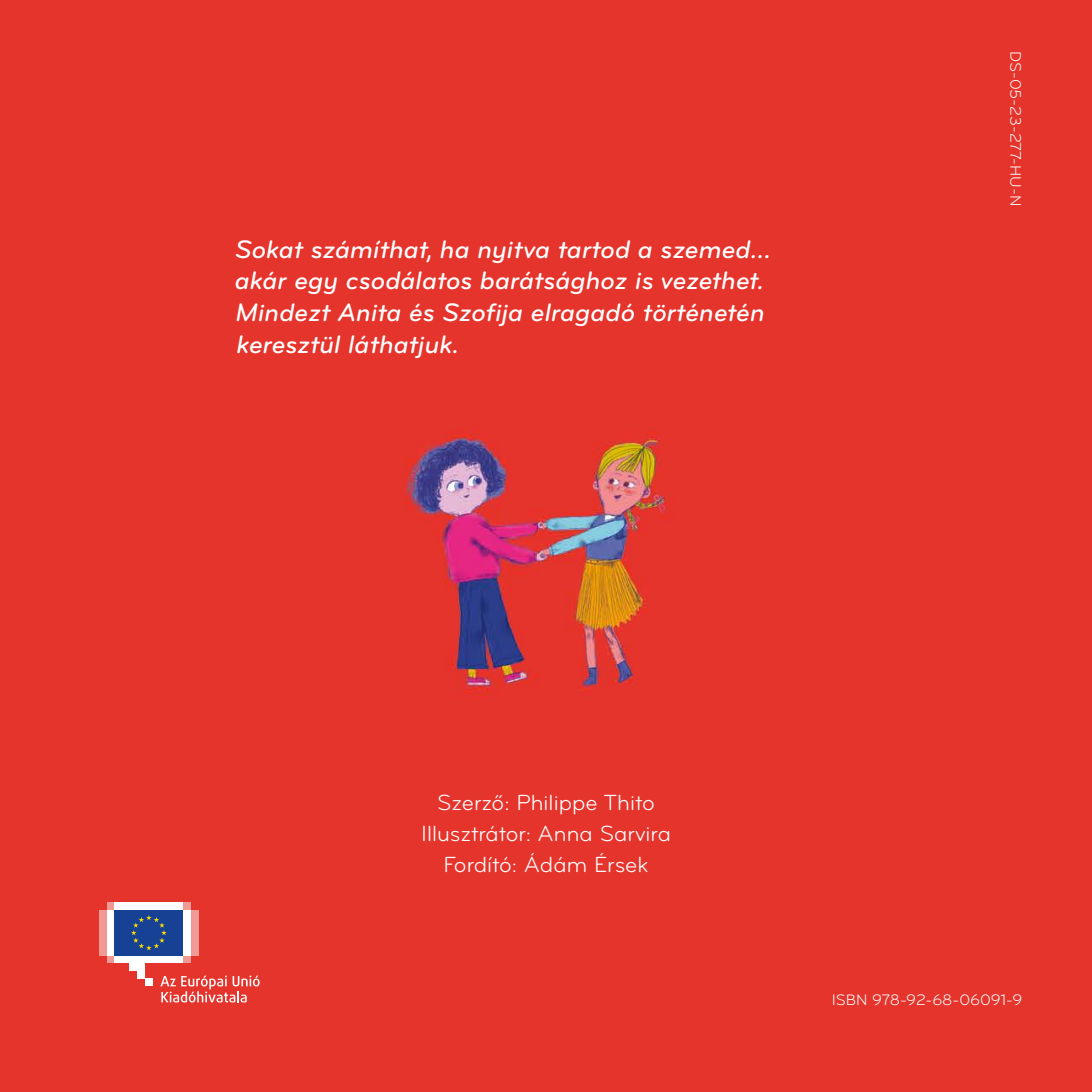
<style>
.page{position:relative;width:1092px;height:1092px;background:#fff}
.page>*{position:absolute;margin:0;border:0;box-sizing:border-box;transform-origin:0 0}
.t1{font:italic 500 26.25px/31.5px "Bryant";color:#fff}
.t2{font:22.75px/31.2px "Bryant";color:#fff;text-align:center}
.t3{font:15.75px "Bryant";color:#fff}
</style>
<div class="page">
<div style="left:0;top:0;width:1091px;height:1091px;background:#e5342c"></div>
<div style="left:107px;top:955px;width:84px;height:8px;background:#f19995"></div>
<div style="left:107px;top:902px;width:84px;height:7px;background:#f19995"></div>
<div style="left:114px;top:902px;width:69px;height:7px;background:#fff"></div>
<div style="left:114px;top:955px;width:69px;height:8px;background:#fff"></div>
<div style="left:183px;top:909px;width:8px;height:46px;background:#fff"></div>
<div style="left:191px;top:909px;width:7px;height:46px;background:#f19995"></div>
<div style="left:107px;top:909px;width:7px;height:46px;background:#fff"></div>
<div style="left:99px;top:909px;width:8px;height:46px;background:#f19995"></div>
<div style="left:130px;top:955px;width:15px;height:15px;background:#fff"></div>
<div style="left:137px;top:955px;width:8px;height:23px;background:#fff"></div>
<div style="left:145px;top:978px;width:8px;height:7px;background:#fff"></div>
<div style="left:114px;top:909px;width:69px;height:46px;background:#164194"></div>
<svg style="left:131px;top:915px;width:36px;height:35px"></svg>
<svg style="left:160px;top:975px;width:100px;height:27px;background:#eb655f"></svg>
<p class="t1" style="left:235px;top:233px;width:538px">Sokat számíthat, ha nyitva tartod a szemed… akár egy csodálatos barátsághoz is vezethet.<br>Mindezt Anita és Szofija elragadó történetén keresztül láthatjuk.</p>
<p class="t3" style="left:1024px;top:51px;width:157px;rotate:90deg">DS-05-23-277-HU-N</p>
<p class="t2" style="left:421px;top:786px;width:251px">Szerző: Philippe Thito<br>Illusztrátor: Anna Sarvira<br>Fordító: Ádám Érsek</p>
<p class="t3" style="left:831px;top:990px;width:192px">ISBN 978-92-68-06091-9</p>
</div>
